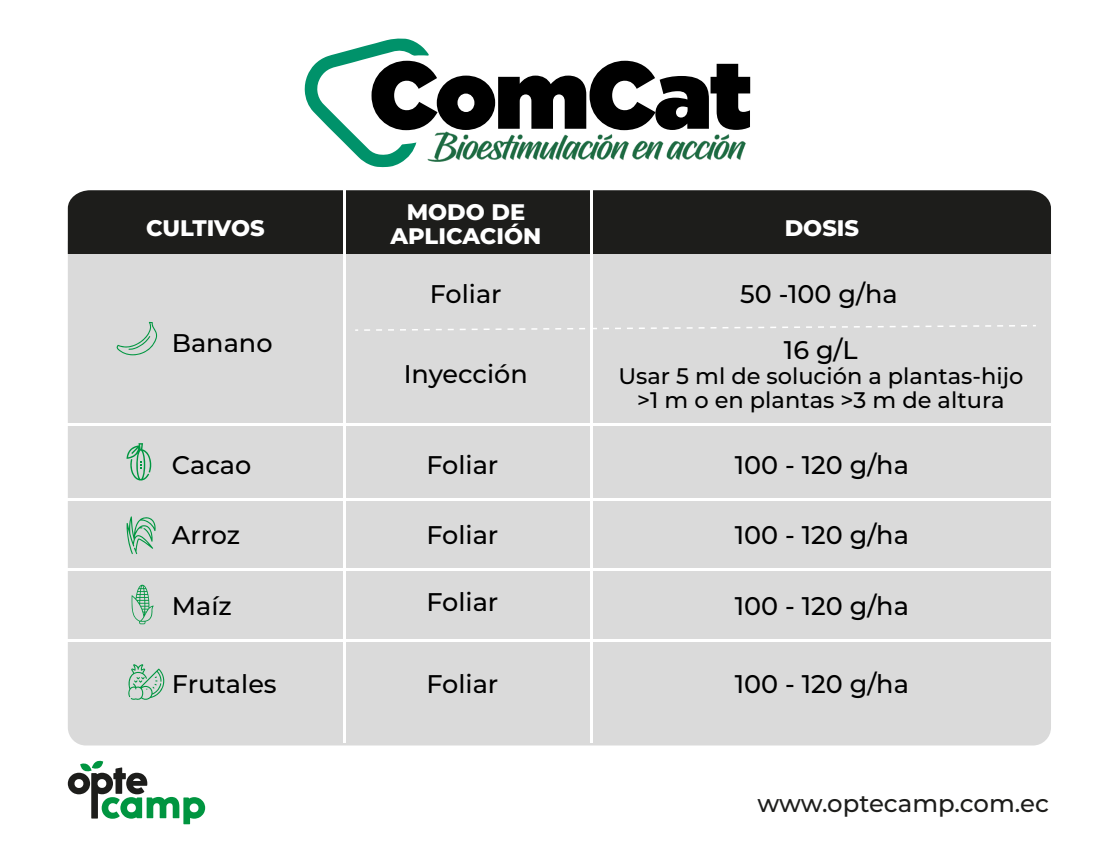
<style>
.page{position:relative;width:1114px;height:851px;background:#fff}
.page>*{position:absolute;margin:0;border:0;box-sizing:border-box;transform-origin:0 0}
.t1{font:500 25.5px "Montserrat";color:#000}
.t2{font:500 24.45px "Montserrat";color:#1d1d1b}
.t3{font:500 22.5px/24px "Montserrat";color:#000;text-align:center}
.t4{font:800 22.5px/24px "Montserrat";color:#fff;text-align:center}
</style>
<div class="page">
<svg style="left:68px;top:760px;width:137px;height:64px"></svg>
<svg style="left:305px;top:39px;width:445px;height:128px"></svg>
<img style="left:424px;top:126px;width:326px;height:36px">
<div style="left:68px;top:225px;width:982px;height:520px;background:#dadada;border-radius:18px"></div>
<div style="left:68px;top:190px;width:982px;height:64px;background:#1d1d1b"></div>
<svg style="left:127px;top:516px;width:29px;height:38px"></svg>
<hr style="left:343px;top:190px;width:3px;height:552px;background:#fff">
<hr style="left:590px;top:190px;width:2px;height:552px;background:#fff">
<hr style="left:68px;top:423px;width:982px;height:3px;background:#fff">
<hr style="left:68px;top:498px;width:982px;height:2px;background:#fff">
<hr style="left:68px;top:568px;width:982px;height:3px;background:#fff">
<hr style="left:68px;top:639px;width:982px;height:2px;background:#fff">
<svg style="left:116px;top:322px;width:41px;height:33px"></svg>
<svg style="left:132px;top:584px;width:22px;height:40px"></svg>
<svg style="left:126px;top:443px;width:25px;height:38px"></svg>
<svg style="left:128px;top:664px;width:36px;height:36px"></svg>
<svg style="left:355px;top:324px;width:680px;height:7px"></svg>
<p class="t4" style="left:146px;top:215px;width:120px">CULTIVOS</p>
<p class="t1" style="left:172px;top:325px;width:102px">Banano</p>
<p class="t4" style="left:390px;top:199px;width:152px">MODO DE<br>APLICACIÓN</p>
<p class="t1" style="left:430px;top:276px;width:73px">Foliar</p>
<p class="t1" style="left:403px;top:356px;width:126px">Inyección</p>
<p class="t4" style="left:784px;top:215px;width:76px">DOSIS</p>
<p class="t1" style="left:740px;top:276px;width:159px">50 -100 g/ha</p>
<p class="t1" style="left:784px;top:332px;width:75px">16 g/L</p>
<p class="t3" style="left:618px;top:362px;width:406px">Usar 5 ml de solución a plantas-hijo &gt;1 m o en plantas &gt;3 m de altura</p>
<p class="t1" style="left:172px;top:447px;width:81px">Cacao</p>
<p class="t1" style="left:734px;top:447px;width:175px">100 - 120 g/ha</p>
<p class="t1" style="left:426px;top:447px;width:73px">Foliar</p>
<p class="t1" style="left:172px;top:517px;width:70px">Arroz</p>
<p class="t1" style="left:734px;top:517px;width:175px">100 - 120 g/ha</p>
<p class="t1" style="left:426px;top:517px;width:73px">Foliar</p>
<p class="t1" style="left:426px;top:583px;width:73px">Foliar</p>
<p class="t1" style="left:172px;top:588px;width:62px">Maíz</p>
<p class="t1" style="left:734px;top:588px;width:175px">100 - 120 g/ha</p>
<p class="t1" style="left:172px;top:665px;width:106px">Frutales</p>
<p class="t1" style="left:734px;top:665px;width:175px">100 - 120 g/ha</p>
<p class="t1" style="left:426px;top:665px;width:73px">Foliar</p>
<p class="t2" style="left:757px;top:786px;width:293px">www.optecamp.com.ec</p>
</div>
